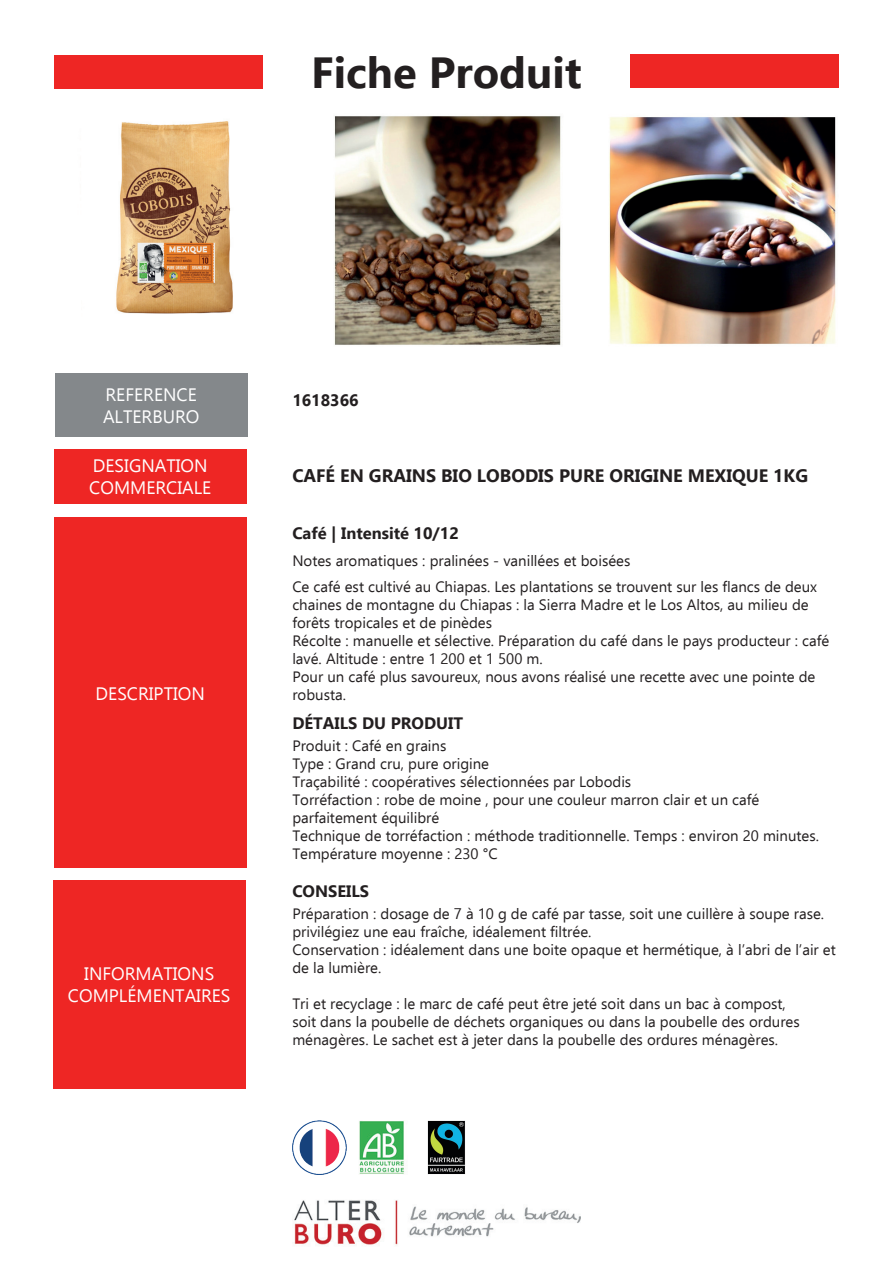
<style>
.page{position:relative;width:893px;height:1263px;background:#fff}
.page>*{position:absolute;margin:0;border:0;box-sizing:border-box;transform-origin:0 0}
.t1{font:700 43.5px "Ebrima";color:#231f20}
.t2{font:18px/21.6px "Ebrima";color:#fff}
.t3{font:700 18px "Ebrima";color:#231f20}
.t4{font:700 16.5px "Ebrima";color:#231f20}
.t5{font:15px/18px "Ebrima";color:#231f20}
</style>
<div class="page">
<img style="left:116px;top:121px;width:117px;height:193px">
<img style="left:294px;top:1200px;width:287px;height:46px">
<div style="left:55px;top:374px;width:193px;height:63px;background:#84888b"></div>
<div style="left:54px;top:449px;width:193px;height:54px;background:#ee2624"></div>
<div style="left:53px;top:880px;width:193px;height:209px;background:#ee2624"></div>
<div style="left:54px;top:518px;width:193px;height:350px;background:#ee2624"></div>
<div style="left:55px;top:55px;width:208px;height:34px;background:#ee2624"></div>
<div style="left:631px;top:54px;width:208px;height:34px;background:#ee2624"></div>
<img style="left:334px;top:116px;width:227px;height:229px">
<img style="left:292px;top:1120px;width:55px;height:55px">
<img style="left:359px;top:1121px;width:46px;height:53px">
<img style="left:609px;top:117px;width:227px;height:228px">
<img style="left:427px;top:1120px;width:38px;height:55px">
<h1 class="t1" style="left:311px;top:39px;width:272px">Fiche Produit</h1>
<p class="t2" style="left:103px;top:383px;width:98px">REFERENCE<br>ALTERBURO</p>
<p class="t2" style="left:89px;top:454px;width:124px">DESIGNATION<br>COMMERCIALE</p>
<p class="t2" style="left:96px;top:682px;width:111px">DESCRIPTION</p>
<p class="t2" style="left:68px;top:963px;width:164px;text-align:center">INFORMATIONS<br>COMPLÉMENTAIRES</p>
<p class="t4" style="left:292px;top:388px;width:68px">1618366</p>
<p class="t3" style="left:292px;top:461px;width:517px">CAFÉ EN GRAINS BIO LOBODIS PURE ORIGINE MEXIQUE 1KG</p>
<p class="t4" style="left:292px;top:520px;width:168px">Café | Intensité 10/12</p>
<p class="t5" style="left:292px;top:547px;width:526px;line-height:26.5px">Notes aromatiques : pralinées - vanillées et boisées<br>Ce café est cultivé au Chiapas. Les plantations se trouvent sur les flancs de deux</p>
<p class="t5" style="left:292px;top:595px;width:538px">chaines de montagne du Chiapas : la Sierra Madre et le Los Altos, au milieu de forêts tropicales et de pinèdes<br>Récolte : manuelle et sélective. Préparation du café dans le pays producteur : café lavé. Altitude : entre 1 200 et 1 500 m.<br>Pour un café plus savoureux, nous avons réalisé une recette avec une pointe de robusta.</p>
<p class="t4" style="left:292px;top:710px;width:172px">DÉTAILS DU PRODUIT</p>
<p class="t5" style="left:292px;top:736px;width:528px">Produit : Café en grains<br>Type : Grand cru, pure origine<br>Traçabilité : coopératives sélectionnées par Lobodis<br>Torréfaction : robe de moine , pour une couleur marron clair et un café parfaitement équilibré<br>Technique de torréfaction : méthode traditionnelle. Temps : environ 20 minutes.<br>Température moyenne : 230 °C</p>
<p class="t4" style="left:292px;top:878px;width:78px">CONSEILS</p>
<p class="t5" style="left:292px;top:904px;width:545px">Préparation : dosage de 7 à 10 g de café par tasse, soit une cuillère à soupe rase. privilégiez une eau fraîche, idéalement filtrée.<br>Conservation : idéalement dans une boite opaque et hermétique, à l’abri de l’air et de la lumière.</p>
<p class="t5" style="left:292px;top:994px;width:509px">Tri et recyclage : le marc de café peut être jeté soit dans un bac à compost, soit dans la poubelle de déchets organiques ou dans la poubelle des ordures ménagères. Le sachet est à jeter dans la poubelle des ordures ménagères.</p>
</div>
